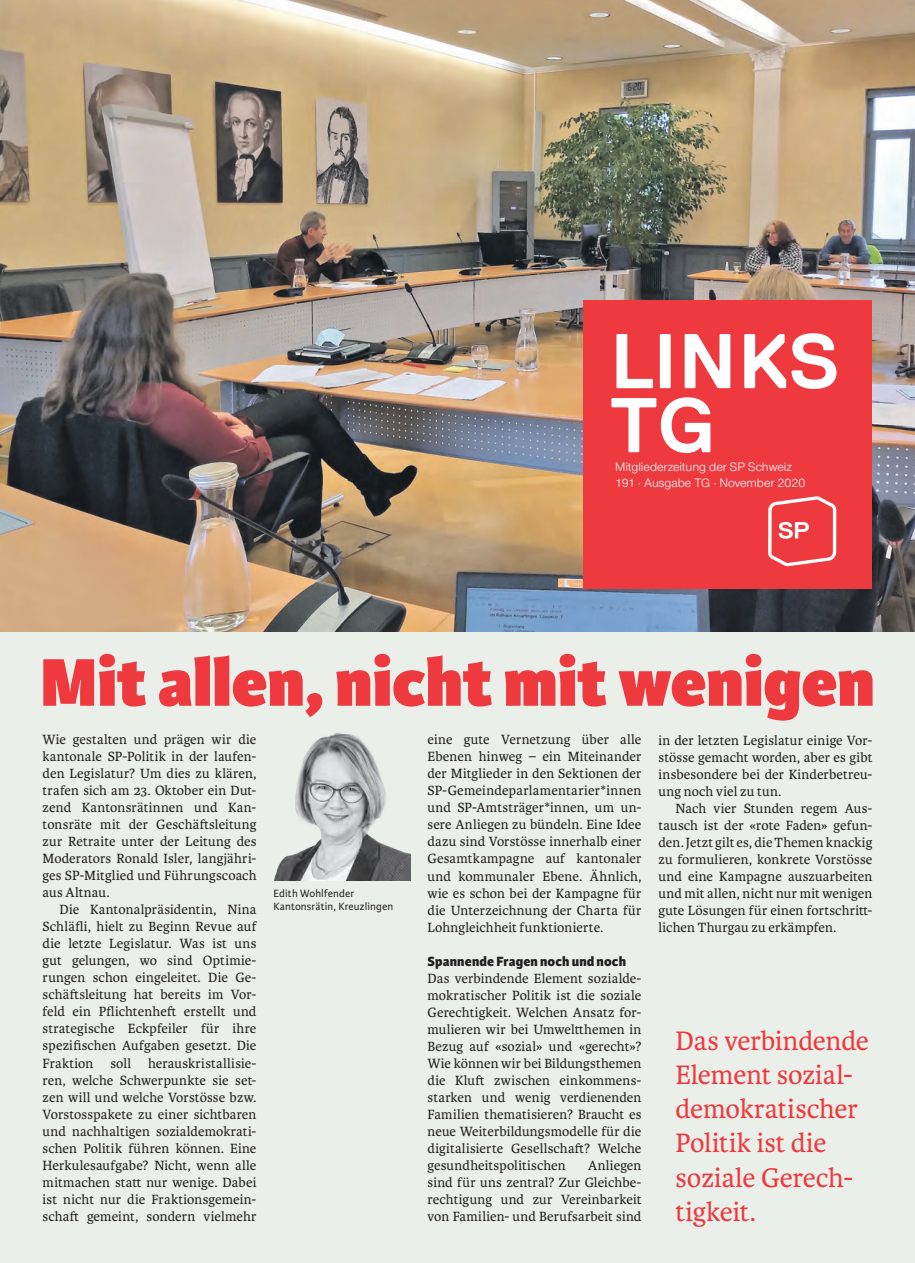
<style>
.page{position:relative;width:915px;height:1263px;background:#fff}
.page>*{position:absolute;margin:0;border:0;box-sizing:border-box;transform-origin:0 0}
.t1{font:700 77.4px "Replica";color:#fff}
.t2{font:800 71.85px "Karmina Sans";color:#ee3a3e}
.t3{font:28.5px/34px "Karmina";letter-spacing:-.005em;color:#ee3a3e}
.t4{font:14.25px/17px "Karmina";letter-spacing:.01em;color:#231f20;text-align:justify}
.t5{font:800 14.25px "Karmina Sans";letter-spacing:.01em;color:#231f20}
.t6{font:12.75px/15.1px "Nimbus San Nov";color:#fff}
.t7{font:11.25px/12.8px "Karmina Sans";letter-spacing:.015em;color:#231f20}
</style>
<div class="page">
<div style="left:0;top:0;width:914px;height:1263px;background:#eaf0e9"></div>
<img style="left:0;top:0;width:914px;height:631px">
<div style="left:583px;top:301px;width:289px;height:288px;background:#ee3a3e"></div>
<svg style="left:616px;top:334px;width:36px;height:54px"></svg>
<svg style="left:659px;top:334px;width:11px;height:54px"></svg>
<svg style="left:684px;top:334px;width:46px;height:54px"></svg>
<svg style="left:744px;top:334px;width:41px;height:54px"></svg>
<svg style="left:791px;top:333px;width:45px;height:56px"></svg>
<svg style="left:768px;top:496px;width:68px;height:70px"></svg>
<img style="left:274px;top:732px;width:136px;height:148px">
<h1 class="t1" style="left:609px;top:383px;width:107px">TG</h1>
<p class="t6" style="left:615px;top:460px;width:191px">Mitgliederzeitung der SP Schweiz<br>191 · Ausgabe TG · November 2020</p>
<h2 class="t2" style="left:40px;top:640px;width:835px">Mit allen, nicht mit wenigen</h2>
<p class="t4" style="left:43px;top:731px;width:215px">Wie gestalten und prägen wir die kantonale SP-Politik in der laufen&shy;den Legislatur? Um dies zu klären, trafen sich am 23. Oktober ein Dut&shy;zend Kantonsrätinnen und Kan&shy;tonsräte mit der Geschäftsleitung zur Retraite unter der Leitung des Moderators Ronald Isler, langjähri&shy;ges SP-Mitglied und Führungscoach aus Altnau.</p>
<p class="t4" style="left:43px;top:901px;width:215px;text-indent:17px">Die Kantonalpräsidentin, Nina Schläfli, hielt zu Beginn Revue auf die letzte Legislatur. Was ist uns gut gelungen, wo sind Optimie&shy;rungen schon eingeleitet. Die Ge&shy;schäftsleitung hat bereits im Vor&shy;feld ein Pflichtenheft erstellt und strategische Eckpfeiler für ihre spezifischen Aufgaben gesetzt. Die Fraktion soll herauskristallisie&shy;ren, welche Schwerpunkte sie set&shy;zen will und welche Vorstösse bzw.<br>Vorstosspakete zu einer sichtbaren und nachhaltigen sozialdemokrati&shy;schen Politik führen können. Eine Herkulesaufgabe? Nicht, wenn alle mitmachen statt nur wenige. Dabei ist nicht nur die Fraktionsgemein&shy;schaft gemeint, sondern vielmehr</p>
<p class="t7" style="left:273px;top:887px;width:121px">Edith Wohlfender<br>Kantonsrätin, Kreuzlingen</p>
<p class="t4" style="left:427px;top:731px;width:215px">eine gute Vernetzung über alle Ebenen hinweg – ein Miteinander der Mitglieder in den Sektionen der SP-Gemeindeparlamentarier*innen und SP-Amtsträger*innen, um un&shy;sere Anliegen zu bündeln. Eine Idee dazu sind Vorstösse innerhalb einer Gesamtkampagne auf kantonaler und kommunaler Ebene. Ähnlich, wie es schon bei der Kampagne für die Unterzeichnung der Charta für Lohngleichheit funktionierte.</p>
<p class="t5" style="left:427px;top:952px;width:200px">Spannende Fragen noch und noch</p>
<p class="t4" style="left:427px;top:970px;width:215px">Das verbindende Element sozialde&shy;mokratischer Politik ist die soziale Gerechtigkeit. Welchen Ansatz for&shy;mulieren wir bei Umweltthemen in Bezug auf «sozial» und «gerecht»?<br>Wie können wir bei Bildungsthemen die Kluft zwischen einkommens&shy;starken und wenig verdienenden Familien thematisieren? Braucht es neue Weiterbildungsmodelle für die digitalisierte Gesellschaft? Welche gesundheitspolitischen</p>
<p class="t4" style="left:427px;top:1157px;width:215px;text-indent:160px">Anliegen sind für uns zentral? Zur Gleichbe&shy;rechtigung und zur Vereinbarkeit von Familien- und Berufsarbeit sind</p>
<p class="t4" style="left:658px;top:732px;width:215px">in der letzten Legislatur einige Vor&shy;stösse gemacht worden, aber es gibt insbesondere bei der Kinderbetreu&shy;ung noch viel zu tun.</p>
<p class="t4" style="left:658px;top:800px;width:215px;text-indent:17px">Nach vier Stunden regem Aus&shy;tausch ist der «rote Faden» gefun&shy;den. Jetzt gilt es, die Themen knackig zu formulieren, konkrete Vorstösse und eine Kampagne auszuarbeiten und mit allen, nicht nur mit wenigen gute Lösungen für einen fortschritt&shy;lichen Thurgau zu erkämpfen.</p>
<h3 class="t3" style="left:675px;top:1024px;width:195px">Das verbindende<br>Element sozial&shy;demokratischer<br>Politik ist die soziale Gerech&shy;tigkeit.</h3>
</div>
